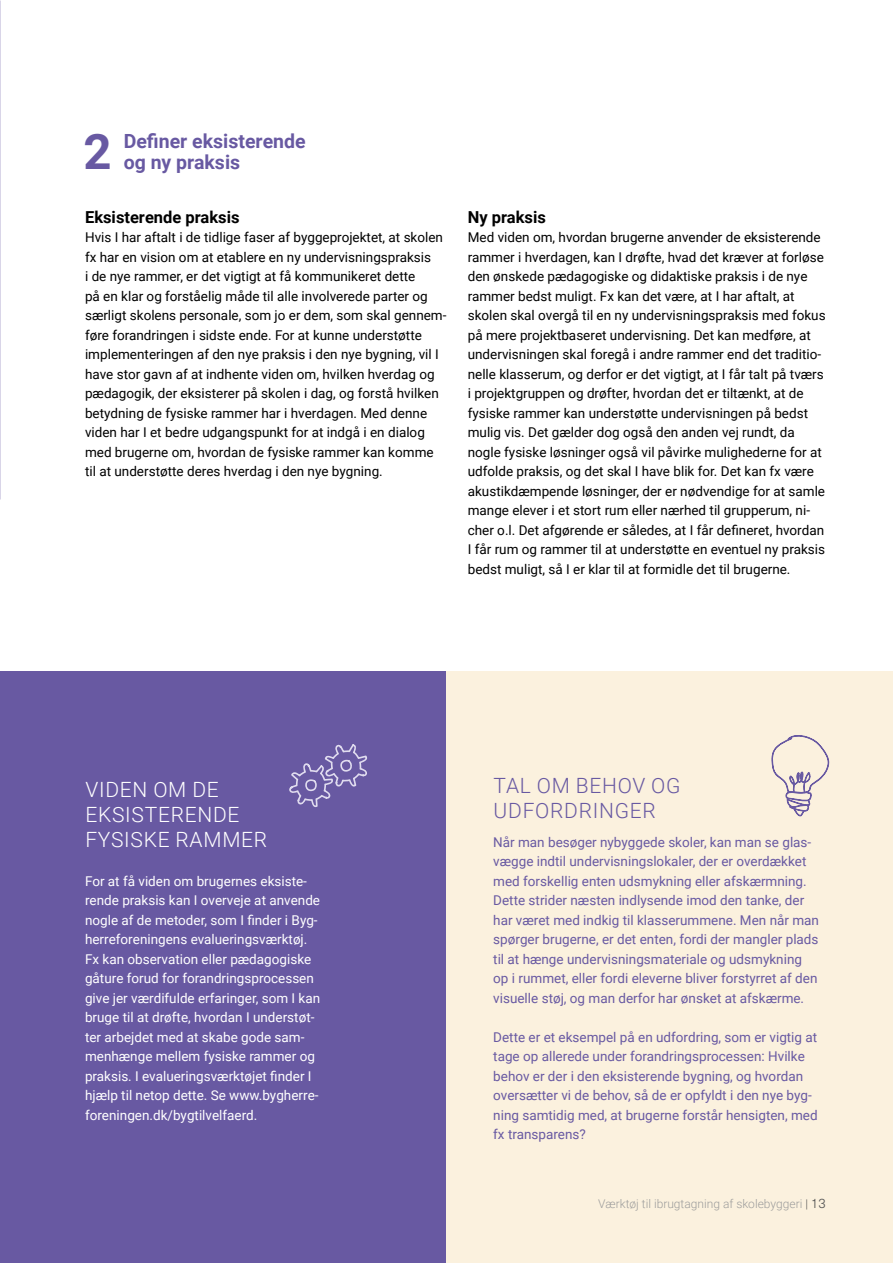
<style>
.page{position:relative;width:893px;height:1263px;background:#fff}
.page>*{position:absolute;margin:0;border:0;box-sizing:border-box;transform-origin:0 0}
.t1{font:700 49.05px "Roboto";color:#6859a2}
.t2{font:300 21px/25.2px "Roboto";letter-spacing:.035em;color:#fff}
.t3{font:300 21px/25.2px "Roboto";letter-spacing:.035em;color:#6859a2}
.t4{font:700 19.5px/21px "Roboto";color:#6859a2}
.t5{font:700 16.5px "Roboto";color:#000}
.t6{font:13.5px/19.5px "Roboto";color:#000}
.t7{font:13.5px/19.5px "Roboto";color:#6859a2}
.t8{font:13.5px/19.5px "Roboto";color:#fff}
.t9{font:300 12px "Roboto";color:#9d9d9c}
.s1{color:#575756}
.s2{font-family:"Neue Haas Unica W1 G";font-size:13.5px;color:#575756}
</style>
<div class="page">
<div style="left:0;top:671px;width:446px;height:592px;background:#6859a2"></div>
<div style="left:446px;top:671px;width:447px;height:592px;background:#fbf1de"></div>
<svg style="left:771px;top:735px;width:58px;height:82px"></svg>
<svg style="left:289px;top:744px;width:78px;height:63px"></svg>
<h1 class="t1" style="left:83px;top:117px;width:30px">2</h1>
<h3 class="t4" style="left:124px;top:130px;width:183px">Definer eksisterende og ny praksis</h3>
<p class="t5" style="left:85px;top:205px;width:156px">Eksisterende praksis</p>
<p class="t6" style="left:85px;top:227px;width:363px">Hvis I har aftalt i de tidlige faser af byggeprojektet, at skolen fx har en vision om at etablere en ny undervisningspraksis<br>i de nye rammer, er det vigtigt at få kommunikeret dette<br>på en klar og forståelig måde til alle involverede parter og særligt skolens personale, som jo er dem, som skal gennem&shy;føre forandringen i sidste ende. For at kunne understøtte implementeringen af den nye praksis i den nye bygning, vil I have stor gavn af at indhente viden om, hvilken hverdag og pædagogik, der eksisterer på skolen i dag, og forstå hvilken betydning de fysiske rammer har i hverdagen. Med denne viden har I et bedre udgangspunkt for at indgå i en dialog med brugerne om, hvordan de fysiske rammer kan komme til at understøtte deres hverdag i den nye bygning.</p>
<p class="t5" style="left:468px;top:205px;width:80px">Ny praksis</p>
<p class="t6" style="left:468px;top:227px;width:359px">Med viden om, hvordan brugerne anvender de eksisterende rammer i hverdagen, kan I drøfte, hvad det kræver at forløse den ønskede pædagogiske og didaktiske praksis i de nye rammer bedst muligt. Fx kan det være, at I har aftalt, at skolen skal overgå til en ny undervisningspraksis med fokus på mere projektbaseret undervisning. Det kan medføre, at undervisningen skal foregå i andre rammer end det traditio&shy;nelle klasserum, og derfor er det vigtigt, at I får talt på tværs i projektgruppen og drøfter, hvordan det er tiltænkt, at de fysiske rammer kan understøtte undervisningen på bedst mulig vis. Det gælder dog også den anden vej rundt, da nogle fysiske løsninger også vil påvirke mulighederne for at udfolde praksis, og det skal I have blik for. Det kan fx være akustikdæmpende løsninger, der er nødvendige for at samle mange elever i et stort rum eller nærhed til grupperum, ni&shy;cher o.l. Det afgørende er således, at I får defineret, hvordan I får rum og rammer til at understøtte en eventuel ny praksis bedst muligt, så I er klar til at formidle det til brugerne.</p>
<h2 class="t2" style="left:85px;top:776px;width:183px">VIDEN OM DE<br>EKSISTERENDE<br>FYSISKE RAMMER</h2>
<p class="t8" style="left:85px;top:871px;width:237px">For at få viden om brugernes eksiste&shy;rende praksis kan I overveje at anvende nogle af de metoder, som I finder i Byg&shy;herreforeningens evalueringsværktøj.<br>Fx kan observation eller pædagogiske gåture forud for forandringsprocessen give jer værdifulde erfaringer, som I kan bruge til at drøfte, hvordan I understøt&shy;ter arbejdet med at skabe gode sam&shy;menhænge mellem fysiske rammer og praksis. I evalueringsværktøjet finder I hjælp til netop dette. Se www.bygherre&shy;foreningen.dk/bygtilvelfaerd.</p>
<h2 class="t3" style="left:494px;top:772px;width:188px">TAL OM BEHOV OG<br>UDFORDRINGER</h2>
<p class="t7" style="left:493px;top:832px;width:327px">Når man besøger nybyggede skoler, kan man se glas&shy;vægge indtil undervisningslokaler, der er overdækket med forskellig enten udsmykning eller afskærmning.<br>Dette strider næsten indlysende imod den tanke, der har været med indkig til klasserummene. Men når man spørger brugerne, er det enten, fordi der mangler plads til at hænge undervisningsmateriale og udsmykning op i rummet, eller fordi eleverne bliver forstyrret af den visuelle støj, og man derfor har ønsket at afskærme.</p>
<p class="t7" style="left:493px;top:1026px;width:326px">Dette er et eksempel på en udfordring, som er vigtig at tage op allerede under forandringsprocessen: Hvilke behov er der i den eksisterende bygning, og hvordan oversætter vi de behov, så de er opfyldt i den nye byg&shy;ning samtidig med, at brugerne forstår hensigten, med fx transparens?</p>
<p class="t9" style="left:598px;top:1196px;width:229px">Værktøj til ibrugtagning af skolebyggeri <span class="s1">|</span> <span class="s2">13</span></p>
</div>
